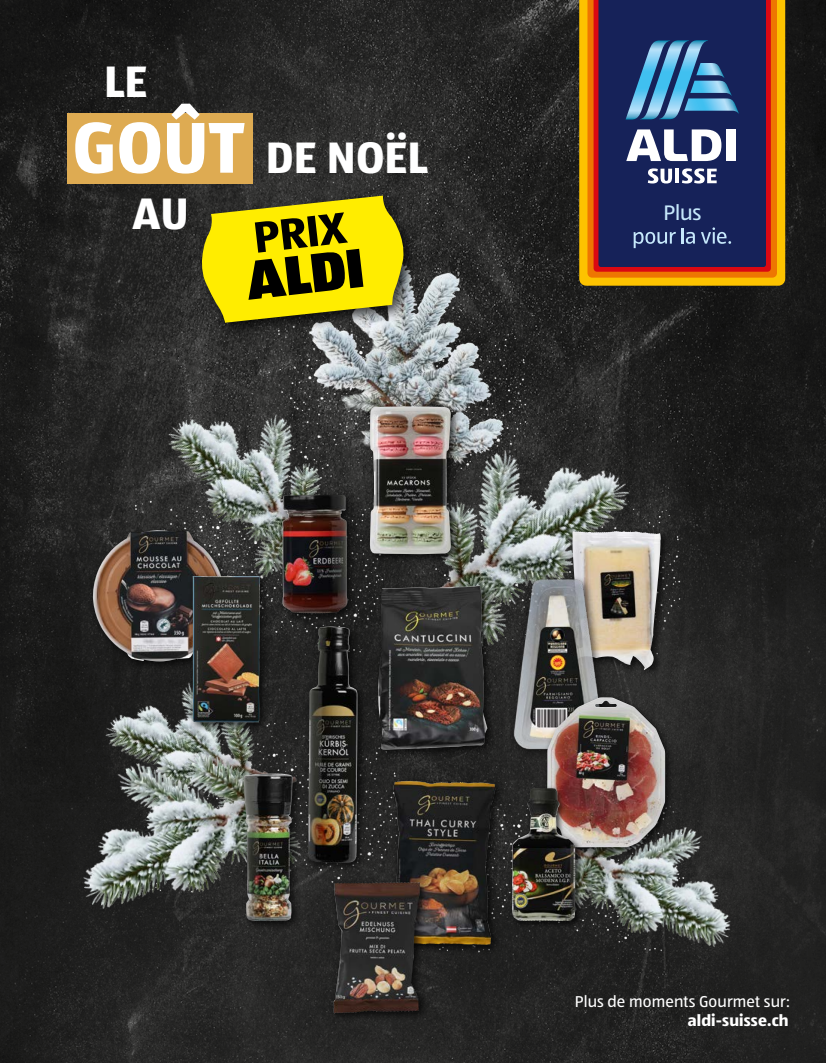
<style>
.page{position:relative;width:826px;height:1063px;background:#fff}
.page>*{position:absolute;margin:0;border:0;box-sizing:border-box;transform-origin:0 0}
.t1{font:700 74.5px "ALDISUEDOT";color:#fff}
.t2{font:900 57.25px "ALDISUEDOT";color:#000}
.t3{font:700 45.75px "ALDISUEDOT";color:#fff}
.t4{font:700 45.62px "ALDISUEDOT";color:#fff}
.t5{font:700 45.5px "ALDISUEDOT";color:#000}
.t6{font:21.75px "ALDISUEDOT";color:#c6e8fb}
.t7{font:16.25px "ALDISUEDOT";letter-spacing:.01em;color:#fff}
.t8{font:700 16.25px "ALDISUEDOT";letter-spacing:.01em;color:#fff}
</style>
<div class="page">
<img style="left:0;top:0;width:826px;height:1063px">
<img style="left:164px;top:159px;width:467px;height:177px">
<img style="left:424px;top:243px;width:102px;height:93px">
<img style="left:21px;top:334px;width:468px;height:468px">
<img style="left:321px;top:632px;width:468px;height:431px">
<img style="left:34px;top:573px;width:468px;height:468px">
<img style="left:317px;top:336px;width:468px;height:468px">
<img style="left:135px;top:362px;width:218px;height:237px">
<img style="left:76px;top:643px;width:216px;height:78px">
<img style="left:52px;top:721px;width:276px;height:218px">
<img style="left:527px;top:792px;width:229px;height:180px">
<img style="left:364px;top:380px;width:305px;height:318px">
<div style="left:385px;top:776px;width:120px;height:179px;background:#000;opacity:.75"></div>
<img style="left:389px;top:781px;width:21px;height:97px">
<div style="left:329px;top:878px;width:101px;height:145px;background:#000;opacity:.75"></div>
<img style="left:345px;top:882px;width:74px;height:1px">
<div style="left:239px;top:769px;width:64px;height:162px;background:#000;opacity:.75"></div>
<img style="left:244px;top:773px;width:49px;height:148px">
<div style="left:277px;top:490px;width:80px;height:133px;background:#000;opacity:.75"></div>
<img style="left:282px;top:495px;width:65px;height:119px">
<div style="left:373px;top:581px;width:124px;height:179px;background:#000;opacity:.75"></div>
<img style="left:378px;top:586px;width:56px;height:164px">
<div style="left:88px;top:525px;width:146px;height:147px;background:#000;opacity:.75"></div>
<img style="left:92px;top:530px;width:133px;height:131px">
<div style="left:365px;top:402px;width:96px;height:162px;background:#000;opacity:.75"></div>
<img style="left:370px;top:406px;width:81px;height:148px">
<div style="left:304px;top:622px;width:64px;height:251px;background:#000;opacity:.75"></div>
<img style="left:308px;top:627px;width:49px;height:236px">
<div style="left:566px;top:527px;width:105px;height:153px;background:#000;opacity:.75"></div>
<img style="left:571px;top:531px;width:89px;height:6px">
<div style="left:188px;top:571px;width:82px;height:162px;background:#000;opacity:.75"></div>
<img style="left:192px;top:576px;width:68px;height:146px">
<img style="left:434px;top:537px;width:250px;height:250px">
<div style="left:542px;top:692px;width:133px;height:166px;background:#000;opacity:.75"></div>
<img style="left:547px;top:697px;width:118px;height:150px">
<div style="left:509px;top:784px;width:74px;height:145px;background:#000;opacity:.75"></div>
<img style="left:512px;top:788px;width:63px;height:133px">
<img style="left:191px;top:185px;width:233px;height:159px">
<svg style="left:197px;top:196px;width:209px;height:127px;background:#d2c40d"></svg>
<div style="left:67px;top:113px;width:186px;height:71px;background:#deab52"></div>
<svg style="left:579px;top:0;width:206px;height:286px;background:#f7be00"></svg>
<svg style="left:587px;top:0;width:190px;height:278px;background:#ee7900"></svg>
<svg style="left:593px;top:0;width:178px;height:272px;background:#dc0f10"></svg>
<div style="left:598px;top:0;width:168px;height:267px;background:#162259"></div>
<hr style="left:675px;top:169px;width:4px;height:14px;background:#fff">
<svg style="left:647px;top:168px;width:25px;height:16px"></svg>
<svg style="left:682px;top:168px;width:34px;height:16px"></svg>
<div style="left:726px;top:129px;width:10px;height:32px;background:#fff"></div>
<svg style="left:626px;top:129px;width:95px;height:32px"></svg>
<svg style="left:625px;top:40px;width:114px;height:80px;background:#3f709f"></svg>
<svg style="left:633px;top:228px;width:62px;height:20px"></svg>
<svg style="left:701px;top:227px;width:30px;height:17px"></svg>
<h3 class="t4" style="left:104px;top:50px;width:45px">LE</h3>
<h1 class="t1" style="left:72px;top:97px;width:174px">GOÛT</h1>
<h3 class="t4" style="left:266px;top:127px;width:164px">DE NOËL</h3>
<h3 class="t3" style="left:132px;top:183px;width:58px">AU</h3>
<h3 class="t6" style="left:663px;top:199px;width:39px">Plus</h3>
<h3 class="t5" style="left:250px;top:207px;width:95px;rotate:-6deg">PRIX</h3>
<h2 class="t2" style="left:242px;top:240px;width:120px;rotate:-6deg">ALDI</h2>
<p class="t7" style="left:574px;top:991px;width:217px">Plus de moments Gourmet sur:</p>
<p class="t8" style="left:687px;top:1009px;width:102px">aldi-suisse.ch</p>
</div>
